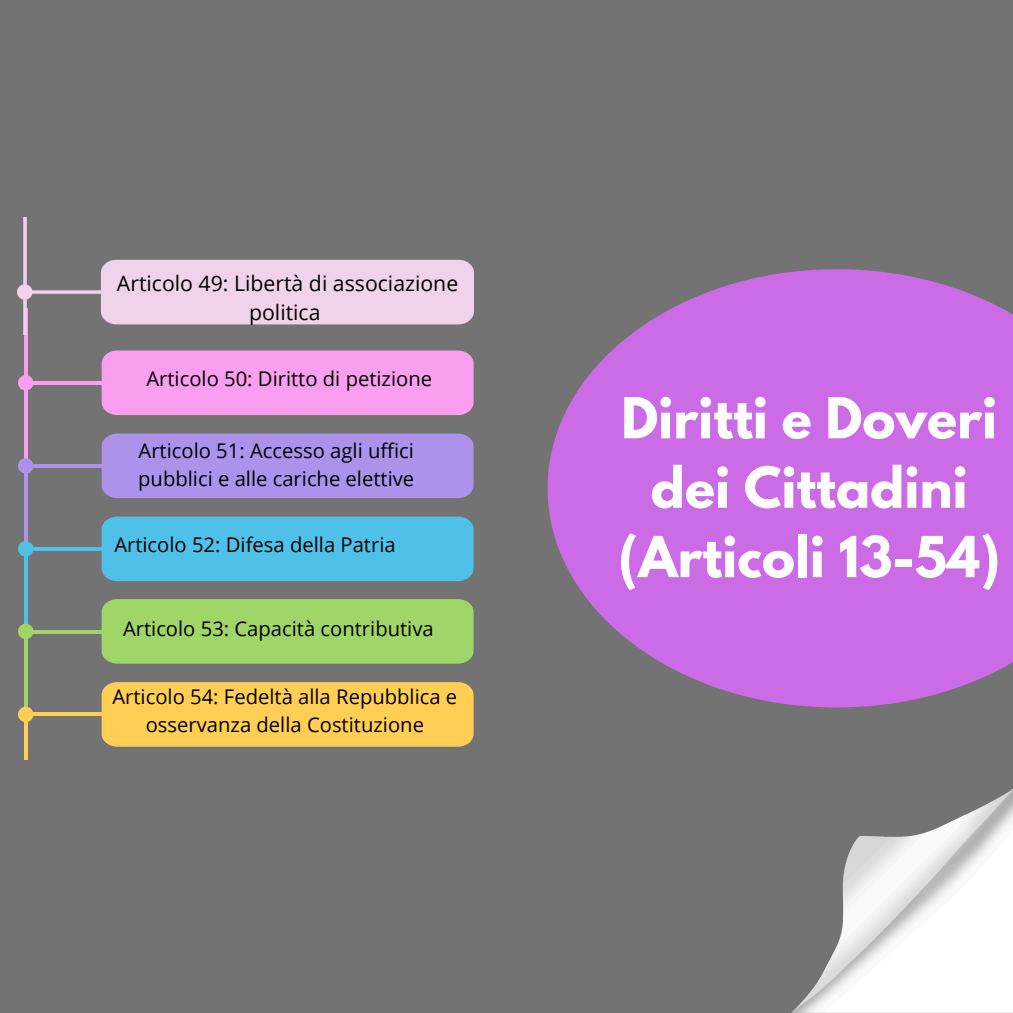
<style>
.page{position:relative;width:1013px;height:1013px;background:#fff}
.page>*{position:absolute;margin:0;border:0;box-sizing:border-box;transform-origin:0 0}
.t1{font:700 50px/69.4px "League Spartan";color:#fefefe;text-align:center}
.t2{font:21.25px/29px "Open Sans";color:#000;text-align:center}
.t3{font:20.25px/27.9px "Open Sans";color:#000}
</style>
<div class="page">
<div style="left:0;top:0;width:1012px;height:1012px;background:#737373"></div>
<svg style="left:547px;top:269px;width:465px;height:438px;fill:#cb6ce6"></svg>
<img style="left:792px;top:789px;width:220px;height:223px">
<hr style="left:24px;top:383px;width:4px;height:87px;background:#fa9eef">
<hr style="left:32px;top:381px;width:79px;height:3px;background:#fa9eef">
<hr style="left:24px;top:552px;width:4px;height:79px;background:#4fc1e8">
<svg style="left:18px;top:458px;width:15px;height:15px"></svg>
<hr style="left:24px;top:470px;width:4px;height:79px;background:#ac92eb">
<svg style="left:18px;top:541px;width:15px;height:15px"></svg>
<svg style="left:18px;top:623px;width:15px;height:16px"></svg>
<hr style="left:24px;top:635px;width:4px;height:79px;background:#a0d568">
<hr style="left:24px;top:718px;width:4px;height:41px;background:#ffce54">
<svg style="left:18px;top:706px;width:15px;height:16px"></svg>
<hr style="left:32px;top:464px;width:79px;height:3px;background:#ac92eb">
<hr style="left:32px;top:547px;width:79px;height:3px;background:#4fc1e8">
<svg style="left:32px;top:629px;width:70px;height:4px"></svg>
<hr style="left:32px;top:712px;width:79px;height:4px;background:#ffce54">
<div style="left:102px;top:433px;width:371px;height:65px;background:#ac92eb"></div>
<div style="left:102px;top:516px;width:371px;height:65px;background:#4fc1e8"></div>
<div style="left:102px;top:599px;width:371px;height:64px;background:#a0d568"></div>
<div style="left:102px;top:682px;width:371px;height:64px;background:#ffce54"></div>
<svg style="left:18px;top:375px;width:15px;height:15px"></svg>
<div style="left:102px;top:350px;width:371px;height:65px;background:#fa9eef"></div>
<hr style="left:24px;top:308px;width:4px;height:79px;background:#fa9eef">
<img style="left:18px;top:218px;width:456px;height:117px">
<p class="t2" style="left:117px;top:268px;width:343px">Articolo 49: Libertà di associazione politica</p>
<p class="t3" style="left:146px;top:364px;width:287px">Articolo 50: Diritto di petizione</p>
<p class="t3" style="left:138px;top:436px;width:277px">Articolo 51: Accesso agli uffici pubblici e alle cariche elettive</p>
<p class="t3" style="left:114px;top:530px;width:283px">Articolo 52: Difesa della Patria</p>
<p class="t3" style="left:123px;top:614px;width:312px">Articolo 53: Capacità contributiva</p>
<p class="t3" style="left:112px;top:682px;width:346px;text-align:center">Articolo 54: Fedeltà alla Repubblica e osservanza della Costituzione</p>
<h1 class="t1" style="left:618px;top:390px;width:383px">Diritti e Doveri dei Cittadini (Articoli 13-54)</h1>
</div>
